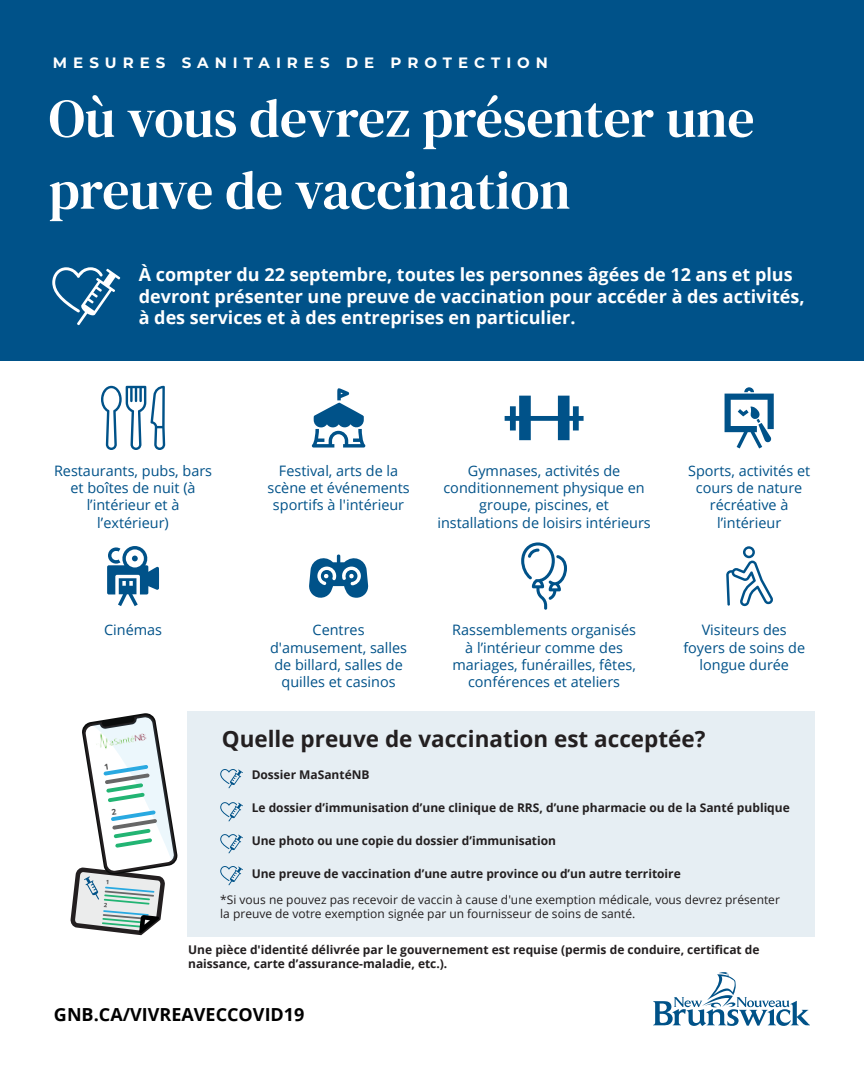
<style>
.page{position:relative;width:864px;height:1080px;background:#fff}
.page>*{position:absolute;margin:0;border:0;box-sizing:border-box;transform-origin:0 0}
.t1{font:54px/72px "DM Serif Text";color:#fff}
.t2{font:700 22.5px "Open Sans";color:#231f20}
.t3{font:700 18px/21.6px "Open Sans";color:#fff}
.t4{font:700 18px "Open Sans";color:#000}
.t5{font:700 15px "Montserrat";letter-spacing:.4em;color:#fff}
.t6{font:14.4px/17.2px "Open Sans";color:#005289;text-align:center}
.t7{font:700 12px/14.4px "Open Sans";color:#231f20}
.t8{font:12px/14.4px "Open Sans";color:#231f20}
</style>
<div class="page">
<div style="left:0;top:0;width:864px;height:360px;background:#005289"></div>
<svg style="left:52px;top:267px;width:68px;height:58px"></svg>
<svg style="left:505px;top:396px;width:79px;height:44px"></svg>
<svg style="left:311px;top:388px;width:55px;height:60px"></svg>
<svg style="left:725px;top:387px;width:49px;height:62px"></svg>
<svg style="left:309px;top:554px;width:59px;height:44px"></svg>
<svg style="left:101px;top:386px;width:64px;height:64px"></svg>
<svg style="left:107px;top:546px;width:52px;height:60px"></svg>
<svg style="left:521px;top:542px;width:46px;height:68px"></svg>
<div style="left:187px;top:711px;width:628px;height:225px;background:#e6eef3"></div>
<svg style="left:653px;top:972px;width:157px;height:54px"></svg>
<svg style="left:726px;top:546px;width:47px;height:60px"></svg>
<svg style="left:220px;top:769px;width:23px;height:19px"></svg>
<svg style="left:220px;top:802px;width:23px;height:19px"></svg>
<svg style="left:220px;top:834px;width:23px;height:19px"></svg>
<svg style="left:220px;top:866px;width:23px;height:19px"></svg>
<svg style="left:70px;top:713px;width:108px;height:223px"></svg>
<p class="t5" style="left:53px;top:52px;width:497px">MESURES SANITAIRES DE PROTECTION</p>
<h1 class="t1" style="left:49px;top:83px;width:707px">Où vous devrez présenter une preuve de vaccination</h1>
<p class="t3" style="left:139px;top:263px;width:667px">À compter du 22 septembre, toutes les personnes âgées de 12 ans et plus devront présenter une preuve de vaccination pour accéder à des activités, à des services et à des entreprises en particulier.</p>
<p class="t6" style="left:54px;top:462px;width:160px">Restaurants, pubs, bars et boîtes de nuit (à l’intérieur et à l’extérieur)</p>
<p class="t6" style="left:268px;top:462px;width:144px">Festival, arts de la scène et événements sportifs à l'intérieur</p>
<p class="t6" style="left:437px;top:462px;width:215px">Gymnases, activités de conditionnement physique en groupe, piscines, et installations de loisirs intérieurs</p>
<p class="t6" style="left:688px;top:462px;width:124px">Sports, activités et cours de nature récréative à l’intérieur</p>
<p class="t6" style="left:104px;top:621px;width:59px">Cinémas</p>
<p class="t6" style="left:270px;top:621px;width:139px">Centres d'amusement, salles de billard, salles de quilles et casinos</p>
<p class="t6" style="left:452px;top:621px;width:185px">Rassemblements organisés à l’intérieur comme des mariages, funérailles, fêtes, conférences et ateliers</p>
<p class="t6" style="left:683px;top:621px;width:123px">Visiteurs des foyers de soins de longue durée</p>
<h2 class="t2" style="left:222px;top:723px;width:485px">Quelle preuve de vaccination est acceptée?</h2>
<p class="t7" style="left:252px;top:767px;width:119px">Dossier MaSantéNB</p>
<p class="t7" style="left:252px;top:800px;width:540px">Le dossier d’immunisation d’une clinique de RRS, d’une pharmacie ou de la Santé publique</p>
<p class="t7" style="left:252px;top:833px;width:306px">Une photo ou une copie du dossier d’immunisation</p>
<p class="t7" style="left:252px;top:866px;width:431px">Une preuve de vaccination d’une autre province ou d’un autre territoire</p>
<p class="t8" style="left:220px;top:892px;width:561px">*Si vous ne pouvez pas recevoir de vaccin à cause d'une exemption médicale, vous devrez présenter la preuve de votre exemption signée par un fournisseur de soins de santé.</p>
<p class="t7" style="left:188px;top:942px;width:573px">Une pièce d'identité délivrée par le gouvernement est requise (permis de conduire, certificat de naissance, carte d’assurance-maladie, etc.).</p>
<p class="t4" style="left:54px;top:1001px;width:252px">GNB.CA/VIVREAVECCOVID19</p>
</div>
